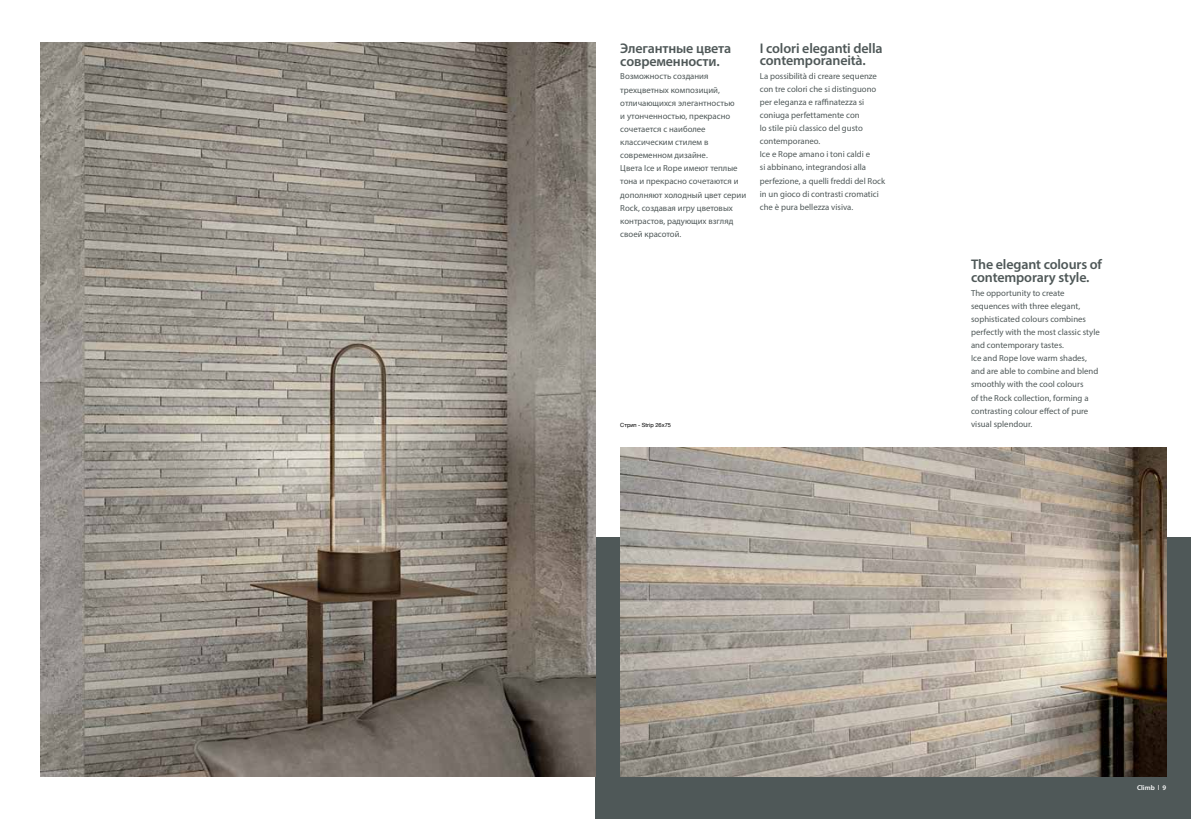
<style>
.page{position:relative;width:1191px;height:819px;background:#fff}
.page>*{position:absolute;margin:0;border:0;box-sizing:border-box;transform-origin:0 0}
.t1{font:600 14px/13.1px "Myriad Pro";letter-spacing:-.01em;color:#4f5858}
.t2{font:8.75px/13.1px "Myriad Pro";color:#4f5858}
.t3{font:600 7px "Myriad Pro";color:#fff}
.t4{font:5.69px "Helvetica Neue";color:#000}
.s1{font-family:"Helvetica Neue";font-weight:400}
</style>
<div class="page">
<div style="left:595px;top:537px;width:596px;height:282px;background:#4f5858"></div>
<img style="left:41px;top:43px;width:554px;height:733px">
<img style="left:620px;top:448px;width:546px;height:328px">
<h1 class="t1" style="left:620px;top:41px;width:112px">Элегантные цвета современности.</h1>
<p class="t2" style="left:620px;top:70px;width:127px">Возможность создания трехцветных композиций, отличающихся элегантностью<br>и утонченностью, прекрасно сочетается с наиболее классическим стилем в современном дизайне.<br>Цвета Ice и Rope имеют теплые тона и прекрасно сочетаются и дополняют холодный цвет серии<br>Rock, создавая игру цветовых контрастов, радующих взгляд своей красотой.</p>
<h1 class="t1" style="left:760px;top:42px;width:124px;line-height:12.2px">I colori eleganti della contemporaneità.</h1>
<p class="t2" style="left:760px;top:69px;width:127px">La possibilità di creare sequenze con tre colori che si distinguono per eleganza e raffinatezza si coniuga perfettamente con<br>lo stile più classico del gusto contemporaneo.<br>Ice e Rope amano i toni caldi e<br>si abbinano, integrandosi alla perfezione, a quelli freddi del Rock in un gioco di contrasti cromatici che è pura bellezza visiva.</p>
<p class="t4" style="left:620px;top:420px;width:52px">Стрип - Strip 26x75</p>
<h1 class="t1" style="left:971px;top:257px;width:132px">The elegant colours of contemporary style.</h1>
<p class="t2" style="left:971px;top:286px;width:130px">The opportunity to create sequences with three elegant, sophisticated colours combines perfectly with the most classic style and contemporary tastes.<br>Ice and Rope love warm shades, and are able to combine and blend smoothly with the cool colours<br>of the Rock collection, forming a contrasting colour effect of pure visual splendour.</p>
<p class="t3" style="left:1137px;top:783px;width:31px">Climb <span class="s1">I</span> 9</p>
</div>
